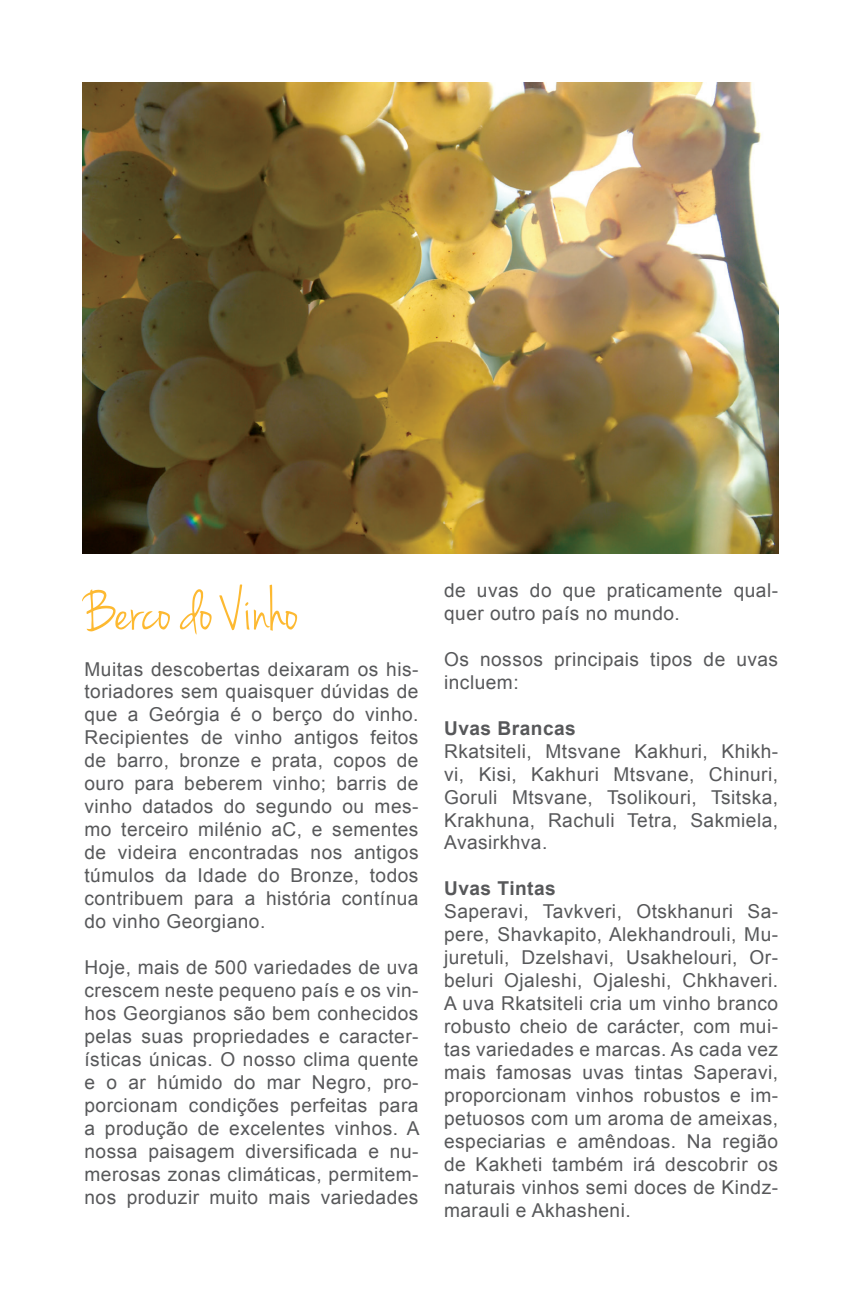
<style>
.page{position:relative;width:842px;height:1302px;background:#fff}
.page>*{position:absolute;margin:0;border:0;box-sizing:border-box;transform-origin:0 0}
.t1{font:62.1px "Jenna Sue";color:#fdb931}
.Body_Copy{font:19.12px/22.9px "Arial";letter-spacing:.025em;color:#57585a;text-align:justify}
.Body_Copy-2{font:700 19.12px "Arial";letter-spacing:.025em;color:#57585a}
</style>
<div class="page">
<img style="left:83px;top:83px;width:695px;height:470px">
<p class="t1" style="left:85px;top:575px;width:215px">Berco do Vinho</p>
<p class="Body_Copy" style="left:85px;top:657px;width:336px">Muitas descobertas deixaram os his&shy;toriadores sem quaisquer dúvidas de que a Geórgia é o berço do vinho.<br>Recipientes de vinho antigos feitos de barro, bronze e prata, copos de ouro para beberem vinho; barris de vinho datados do segundo ou mes&shy;mo terceiro milénio aC, e sementes de videira encontradas nos antigos túmulos da Idade do Bronze, todos contribuem para a história contínua do vinho Georgiano.</p>
<p class="Body_Copy" style="left:85px;top:955px;width:337px">Hoje, mais de 500 variedades de uva crescem neste pequeno país e os vin&shy;hos Georgianos são bem conhecidos pelas suas propriedades e caracter&shy;ísticas únicas. O nosso clima quente e o ar húmido do mar Negro, pro&shy;porcionam condições perfeitas para a produção de excelentes vinhos. A nossa paisagem diversificada e nu&shy;merosas zonas climáticas, permitem&shy;nos produzir muito mais variedades</p>
<p class="Body_Copy" style="left:444px;top:578px;width:336px">de uvas do que praticamente qual&shy;quer outro país no mundo.</p>
<p class="Body_Copy" style="left:444px;top:647px;width:336px">Os nossos principais tipos de uvas incluem:</p>
<p class="Body_Copy-2" style="left:444px;top:715px;width:133px">Uvas Brancas</p>
<p class="Body_Copy" style="left:444px;top:739px;width:336px">Rkatsiteli, Mtsvane Kakhuri, Khikh&shy;vi, Kisi, Kakhuri Mtsvane, Chinuri, Goruli Mtsvane, Tsolikouri, Tsitska, Krakhuna, Rachuli Tetra, Sakmiela, Avasirkhva.</p>
<p class="Body_Copy-2" style="left:444px;top:875px;width:113px">Uvas Tintas</p>
<p class="Body_Copy" style="left:444px;top:900px;width:336px">Saperavi, Tavkveri, Otskhanuri Sa&shy;pere, Shavkapito, Alekhandrouli, Mu&shy;juretuli, Dzelshavi, Usakhelouri, Or&shy;beluri Ojaleshi, Ojaleshi, Chkhaveri.<br>A uva Rkatsiteli cria um vinho branco robusto cheio de carácter, com mui&shy;tas variedades e marcas. As cada vez mais famosas uvas tintas Saperavi, proporcionam vinhos robustos e im&shy;petuosos com um aroma de ameixas, especiarias e amêndoas. Na região de Kakheti também irá descobrir os naturais vinhos semi doces de Kindz&shy;marauli e Akhasheni.</p>
</div>
